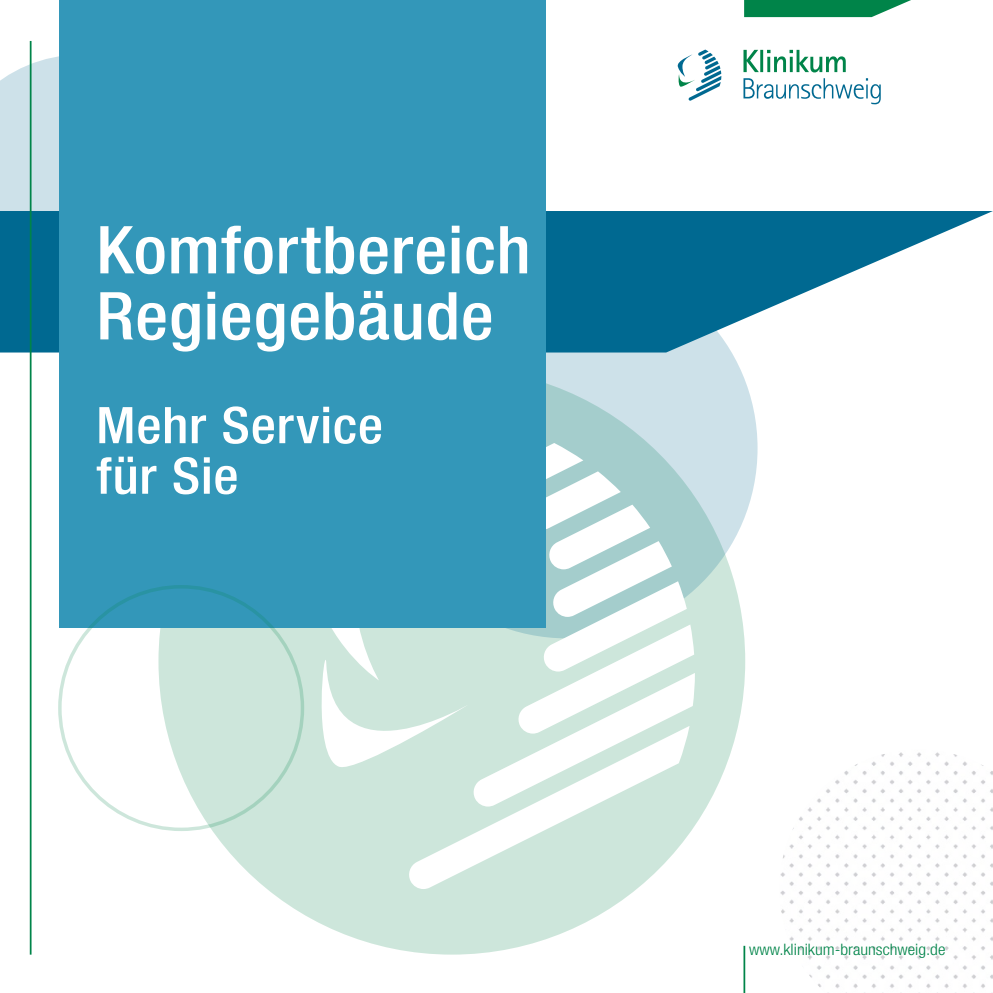
<style>
.page{position:relative;width:993px;height:993px;background:#fff}
.page>*{position:absolute;margin:0;border:0;box-sizing:border-box;transform-origin:0 0}
.t1{font:500 condensed 65.98px/66px "Helvetica Neue LT Com";letter-spacing:.01em;color:#fff;scale:1.08 1}
.t2{font:500 condensed 50.57px/50.6px "Helvetica Neue LT Com";letter-spacing:.01em;color:#fff;scale:1.08 1}
.t3{font:300 condensed 15.75px "Helvetica Neue LT Com";color:#008449;scale:1.1 1}
</style>
<div class="page">
<img style="left:780px;top:752px;width:212px;height:236px">
<div style="left:158px;top:368px;width:587px;height:586px;background:#cde6db;border-radius:50%"></div>
<svg style="left:377px;top:258px;width:380px;height:380px;background:#c3dce2"></svg>
<svg style="left:0;top:211px;width:992px;height:141px;fill:#006991"></svg>
<svg style="left:0;top:55px;width:59px;height:278px;background:#75adc3"></svg>
<svg style="left:744px;top:0;width:166px;height:17px;background:#1c915d"></svg>
<svg style="left:743px;top:50px;width:102px;height:22px"></svg>
<svg style="left:743px;top:78px;width:137px;height:26px"></svg>
<svg style="left:677px;top:50px;width:44px;height:51px"></svg>
<hr style="left:743px;top:945px;width:2px;height:47px;background:#008449">
<svg style="left:297px;top:443px;width:397px;height:445px"></svg>
<div style="left:59px;top:0;width:486px;height:627px;background:#3397b9"></div>
<hr style="left:30px;top:41px;width:2px;height:913px;background:#008449">
<h1 class="t1" style="left:96px;top:216px;width:404px">Komfortbereich<br>Regiegebäude</h1>
<h2 class="t2" style="left:96px;top:399px;width:267px">Mehr Service für Sie</h2>
<p class="t3" style="left:748px;top:939px;width:180px">www.klinikum-braunschweig.de</p>
</div>
